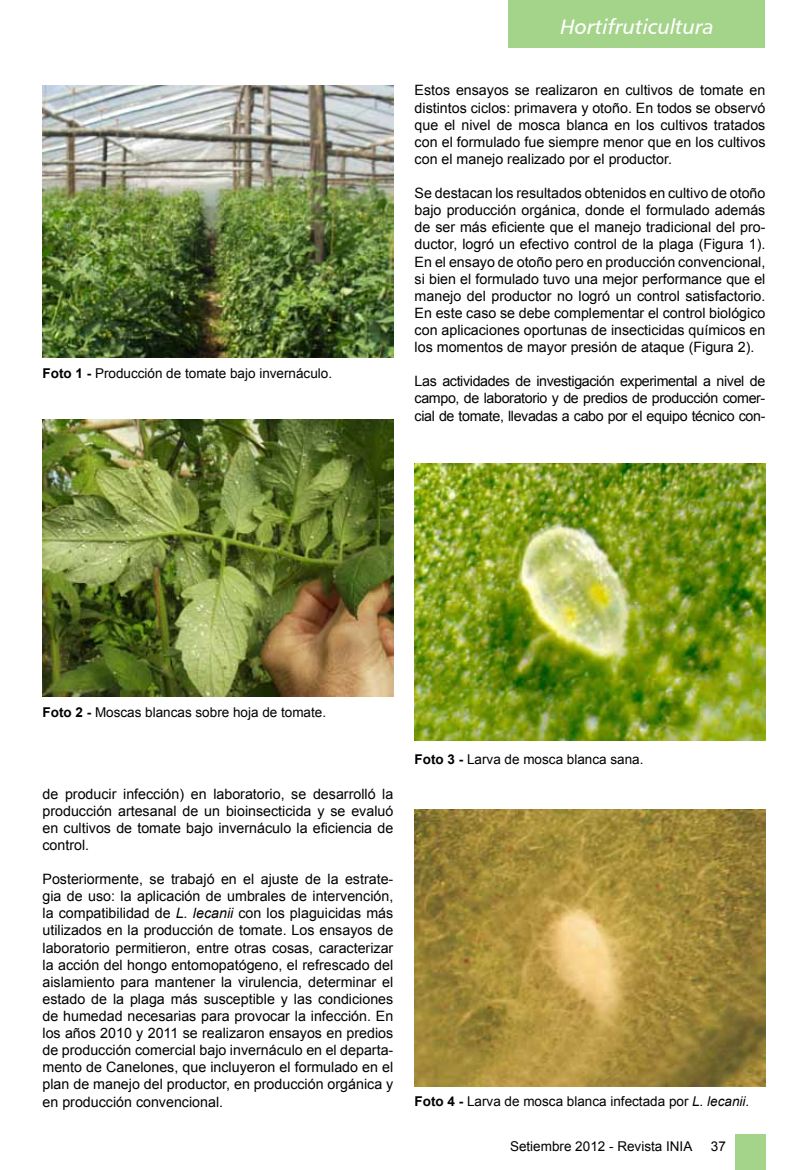
<style>
.page{position:relative;width:808px;height:1170px;background:#fff}
.page>*{position:absolute;margin:0;border:0;box-sizing:border-box;transform-origin:0 0}
.t1{font:21px "Humanist 777 BT Italic B";color:#fff}
.t2{font:14.25px/17.1px "Arial";color:#000;text-align:justify}
.t3{font:13.5px "Arial";color:#000}
.s1{font-weight:700}
.s2{font-style:italic}
</style>
<div class="page">
<div style="left:508px;top:0;width:257px;height:47px;background:#a4d38a"></div>
<div style="left:734px;top:1134px;width:31px;height:35px;background:#a4d38a"></div>
<img style="left:43px;top:85px;width:350px;height:272px">
<img style="left:43px;top:419px;width:350px;height:277px">
<img style="left:415px;top:463px;width:350px;height:277px">
<img style="left:415px;top:809px;width:350px;height:277px">
<p class="t3" style="left:43px;top:365px;width:291px"><span class="s1">Foto 1 -</span> Producción de tomate bajo invernáculo.</p>
<h1 class="t1" style="left:560px;top:13px;width:155px">Hortifruticultura</h1>
<p class="t2" style="left:415px;top:82px;width:352px">Estos ensayos se realizaron en cultivos de tomate en distintos ciclos: primavera y otoño. En todos se observó que el nivel de mosca blanca en los cultivos tratados con el formulado fue siempre menor que en los cultivos con el manejo realizado por el productor.</p>
<p class="t2" style="left:415px;top:185px;width:352px">Se destacan los resultados obtenidos en cultivo de otoño bajo producción orgánica, donde el formulado además de ser más eficiente que el manejo tradicional del pro&shy;ductor, logró un efectivo control de la plaga (Figura 1).<br>En el ensayo de otoño pero en producción convencional, si bien el formulado tuvo una mejor performance que el manejo del productor no logró un control satisfactorio.<br>En este caso se debe complementar el control biológico con aplicaciones oportunas de insecticidas químicos en los momentos de mayor presión de ataque (Figura 2).</p>
<p class="t2" style="left:415px;top:373px;width:352px">Las actividades de investigación experimental a nivel de campo, de laboratorio y de predios de producción comer&shy;cial de tomate, llevadas a cabo por el equipo técnico con-</p>
<p class="t3" style="left:43px;top:703px;width:285px"><span class="s1">Foto 2 -</span> Moscas blancas sobre hoja de tomate.</p>
<p class="t2" style="left:43px;top:785px;width:352px">de producir infección) en laboratorio, se desarrolló la producción artesanal de un bioinsecticida y se evaluó en cultivos de tomate bajo invernáculo la eficiencia de control.</p>
<p class="t2" style="left:43px;top:870px;width:352px">Posteriormente, se trabajó en el ajuste de la estrate&shy;gia de uso: la aplicación de umbrales de intervención, la compatibilidad de <span class="s2">L. lecanii</span> con los plaguicidas más utilizados en la producción de tomate. Los ensayos de laboratorio permitieron, entre otras cosas, caracterizar la acción del hongo entomopatógeno, el refrescado del aislamiento para mantener la virulencia, determinar el estado de la plaga más susceptible y las condiciones de humedad necesarias para provocar la infección. En los años 2010 y 2011 se realizaron ensayos en predios de producción comercial bajo invernáculo en el departa&shy;mento de Canelones, que incluyeron el formulado en el plan de manejo del productor, en producción orgánica y en producción convencional.</p>
<p class="t3" style="left:415px;top:750px;width:230px"><span class="s1">Foto 3 -</span> Larva de mosca blanca sana.</p>
<p class="t3" style="left:415px;top:1092px;width:336px"><span class="s1">Foto 4 -</span> Larva de mosca blanca infectada por <span class="s2">L. lecanii</span>.</p>
<p class="t3" style="left:510px;top:1137px;width:184px">Setiembre 2012 - Revista INIA</p>
<p class="t3" style="left:711px;top:1137px;width:17px">37</p>
</div>
